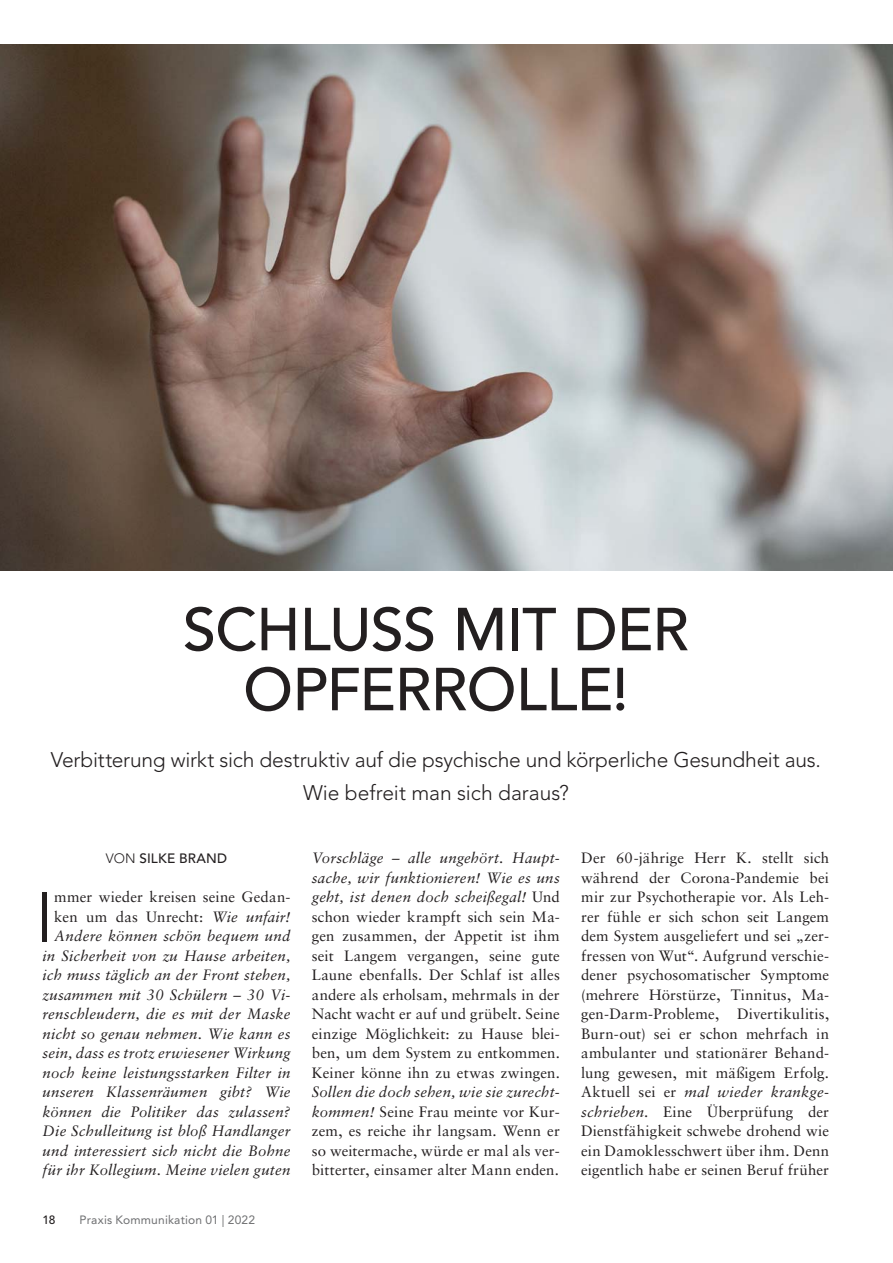
<style>
.page{position:relative;width:893px;height:1263px;background:#fff}
.page>*{position:absolute;margin:0;border:0;box-sizing:border-box;transform-origin:0 0}
.t1{font:300 70.05px "Avenir LT Std";color:#231f20}
.t2{font:500 60px/60px "Avenir LT Std";letter-spacing:-.015em;color:#231f20;text-align:center}
.t3{font:300 21px/33px "Avenir LT Std";letter-spacing:-.01em;color:#231f20;text-align:center}
.t4{font:15px/19.5px "Sabon LT Std";letter-spacing:.01em;color:#231f20;text-align:justify}
.t5{font:italic 15px/19.5px "Sabon";letter-spacing:.015em;color:#231f20;text-align:justify}
.t6{font:500 13.5px "Avenir LT Std";letter-spacing:.01em;color:#231f20}
.t7{font:12px "Avenir LT Std";letter-spacing:.015em;color:#6d6e70}
.t8{font:500 12px "Avenir LT Std";color:#231f20}
.s1{font-weight:300}
.s2{font-family:"Sabon";font-style:italic}
.s3{font-family:"Sabon LT Std";font-style:normal}
</style>
<div class="page">
<img style="left:0;top:44px;width:893px;height:527px">
<h2 class="t2" style="left:183px;top:603px;width:508px">SCHLUSS MIT DER<br>OPFERROLLE!</h2>
<h3 class="t3" style="left:51px;top:744px;width:771px">Verbitterung wirkt sich destruktiv auf die psychische und körperliche Gesundheit aus.<br>Wie befreit man sich daraus?</h3>
<p class="t6" style="left:106px;top:852px;width:123px"><span class="s1">VON</span> SILKE BRAND</p>
<h1 class="t1" style="left:36px;top:883px;width:20px">I</h1>
<p class="t4" style="left:54px;top:888px;width:238px">mmer wieder kreisen seine Gedan&shy;ken um das Unrecht: <span class="s2">Wie unfair!</span></p>
<p class="t5" style="left:43px;top:927px;width:250px;text-indent:12px">Andere können schön bequem und in Sicherheit von zu Hause arbeiten, ich muss täglich an der Front stehen, zusammen mit 30 Schülern – 30 Vi&shy;renschleudern, die es mit der Maske nicht so genau nehmen. Wie kann es sein, dass es trotz erwiesener Wirkung noch keine leistungsstarken Filter in unseren Klassenräumen gibt? Wie können die Politiker das zulassen?<br>Die Schulleitung ist bloß Handlanger und interessiert sich nicht die Bohne für ihr Kollegium. Meine vielen guten</p>
<p class="t8" style="left:43px;top:1213px;width:14px">18</p>
<p class="t7" style="left:80px;top:1213px;width:177px">Praxis Kommunikation 01 | 2022</p>
<p class="t5" style="left:312px;top:849px;width:250px">Vorschläge – alle ungehört. Haupt&shy;sache, wir funktionieren! Wie es uns geht, ist denen doch scheißegal! <span class="s3">Und</span></p>
<p class="t4" style="left:312px;top:908px;width:250px">schon wieder krampft sich sein Ma&shy;gen zusammen, der Appetit ist ihm seit Langem vergangen, seine gute Laune ebenfalls. Der Schlaf ist alles andere als erholsam, mehrmals in der Nacht wacht er auf und grübelt. Seine einzige Möglichkeit: zu Hause blei&shy;ben, um dem System zu entkommen.<br>Keiner könne ihn zu etwas zwingen.</p>
<p class="t5" style="left:312px;top:1083px;width:250px">Sollen die doch sehen, wie sie zurecht-</p>
<p class="t4" style="left:312px;top:1103px;width:250px"><span class="s2">kommen!</span> Seine Frau meinte vor Kur&shy;zem, es reiche ihr langsam. Wenn er so weitermache, würde er mal als ver&shy;bitterter, einsamer alter Mann enden.</p>
<p class="t4" style="left:581px;top:849px;width:250px">Der 60-jährige Herr K. stellt sich während der Corona-Pandemie bei mir zur Psychotherapie vor. Als Leh&shy;rer fühle er sich schon seit Langem dem System ausgeliefert und sei „zer&shy;fressen von Wut“. Aufgrund verschie&shy;dener psychosomatischer Symptome (mehrere Hörstürze, Tinnitus, Ma&shy;gen-Darm-Probleme, Divertikulitis, Burn-out) sei er schon mehrfach in ambulanter und stationärer Behand&shy;lung gewesen, mit mäßigem Erfolg.</p>
<p class="t5" style="left:581px;top:1083px;width:250px"><span class="s3">Aktuell sei er</span> mal wieder krankge-</p>
<p class="t4" style="left:581px;top:1103px;width:250px"><span class="s2">schrieben</span>. Eine Überprüfung der Dienstfähigkeit schwebe drohend wie ein Damoklesschwert über ihm. Denn eigentlich habe er seinen Beruf früher</p>
</div>
